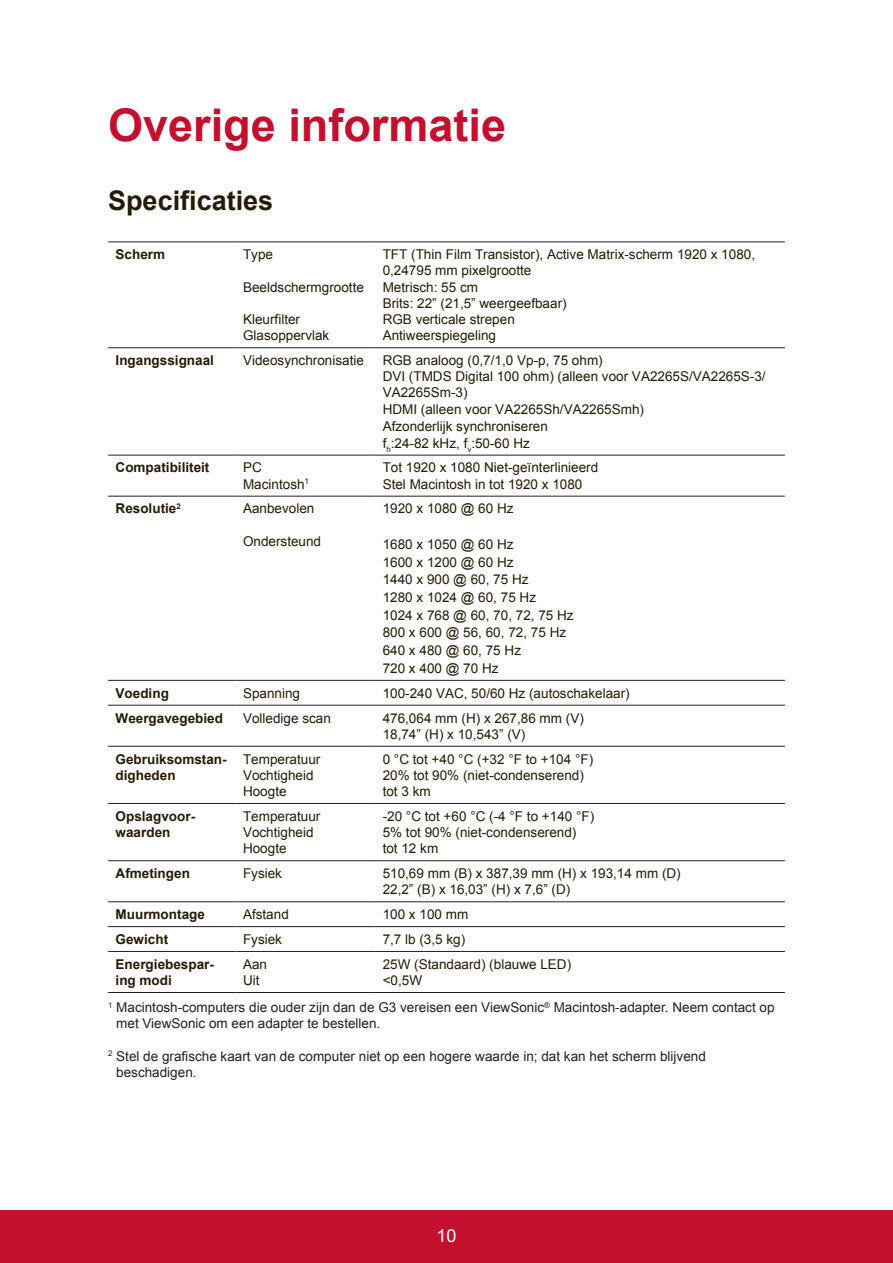
<style>
.page{position:relative;width:893px;height:1263px;background:#fff}
.page>*{position:absolute;margin:0;border:0;box-sizing:border-box;transform-origin:0 0}
.t1{font:700 45px "Arial";color:#c3102f}
.t2{font:700 27px "Arial";color:#251a05}
.t3{font:18px "Arial";color:#fff}
.t4{font:13.5px/16.2px "Arial";color:#251a05}
.t5{font:13.5px/16.2px "Arial";color:#231f20}
.t6{font:700 13.5px/16.2px "Arial";color:#251a05}
</style>
<div class="page">
<div style="left:0;top:1210px;width:892px;height:53px;background:#c3102f"></div>
<hr style="left:108px;top:347px;width:127px;height:1px;background:#231f20">
<hr style="left:235px;top:347px;width:140px;height:1px;background:#231f20">
<hr style="left:375px;top:347px;width:409px;height:1px;background:#231f20">
<hr style="left:108px;top:496px;width:127px;height:1px;background:#231f20">
<hr style="left:235px;top:496px;width:140px;height:1px;background:#231f20">
<hr style="left:375px;top:496px;width:409px;height:1px;background:#231f20">
<hr style="left:108px;top:680px;width:127px;height:1px;background:#231f20">
<hr style="left:235px;top:680px;width:140px;height:1px;background:#231f20">
<hr style="left:375px;top:680px;width:409px;height:1px;background:#231f20">
<hr style="left:108px;top:705px;width:127px;height:1px;background:#231f20">
<hr style="left:235px;top:705px;width:140px;height:1px;background:#231f20">
<hr style="left:375px;top:705px;width:409px;height:1px;background:#231f20">
<hr style="left:108px;top:746px;width:127px;height:1px;background:#231f20">
<hr style="left:235px;top:746px;width:140px;height:1px;background:#231f20">
<hr style="left:375px;top:746px;width:409px;height:1px;background:#231f20">
<hr style="left:108px;top:803px;width:127px;height:1px;background:#231f20">
<hr style="left:235px;top:803px;width:140px;height:1px;background:#231f20">
<hr style="left:375px;top:803px;width:409px;height:1px;background:#231f20">
<hr style="left:108px;top:860px;width:127px;height:1px;background:#231f20">
<hr style="left:235px;top:860px;width:140px;height:1px;background:#231f20">
<hr style="left:375px;top:860px;width:409px;height:1px;background:#231f20">
<hr style="left:108px;top:455px;width:127px;height:1px;background:#231f20">
<hr style="left:108px;top:901px;width:127px;height:1px;background:#231f20">
<hr style="left:235px;top:901px;width:140px;height:1px;background:#231f20">
<hr style="left:375px;top:901px;width:409px;height:1px;background:#231f20">
<hr style="left:108px;top:926px;width:127px;height:1px;background:#231f20">
<hr style="left:235px;top:926px;width:140px;height:1px;background:#231f20">
<hr style="left:375px;top:926px;width:409px;height:1px;background:#231f20">
<hr style="left:235px;top:455px;width:140px;height:1px;background:#231f20">
<hr style="left:108px;top:951px;width:127px;height:1px;background:#231f20">
<hr style="left:235px;top:951px;width:140px;height:1px;background:#231f20">
<hr style="left:375px;top:951px;width:409px;height:1px;background:#231f20">
<hr style="left:375px;top:455px;width:409px;height:1px;background:#231f20">
<hr style="left:108px;top:241px;width:127px;height:1px;background:#231f20">
<hr style="left:235px;top:241px;width:140px;height:1px;background:#231f20">
<hr style="left:375px;top:241px;width:409px;height:1px;background:#231f20">
<hr style="left:108px;top:992px;width:127px;height:1px;background:#231f20">
<hr style="left:235px;top:992px;width:140px;height:1px;background:#231f20">
<hr style="left:375px;top:992px;width:409px;height:1px;background:#231f20">
<h1 class="t1" style="left:108px;top:95px;width:399px">Overige informatie</h1>
<h2 class="t2" style="left:108px;top:182px;width:167px">Specificaties</h2>
<p class="t6" style="left:116px;top:247px;width:51px">Scherm</p>
<p class="t4" style="left:243px;top:246px;width:32px">Type</p>
<p class="t4" style="left:243px;top:279px;width:122px">Beeldschermgrootte</p>
<p class="t4" style="left:243px;top:311px;width:88px">Kleurfilter<br>Glasoppervlak</p>
<p class="t4" style="left:382px;top:246px;width:374px">TFT (Thin Film Transistor), Active Matrix-scherm 1920 x 1080,<br>0,24795 mm pixelgrootte<br>Metrisch: 55 cm<br>Brits: 22” (21,5” weergeefbaar)<br>RGB verticale strepen<br>Antiweerspiegeling</p>
<p class="t6" style="left:116px;top:353px;width:100px">Ingangssignaal</p>
<p class="t4" style="left:243px;top:352px;width:122px">Videosynchronisatie</p>
<p class="t4" style="left:382px;top:352px;width:384px">RGB analoog (0,7/1,0 Vp-p, 75 ohm)<br>DVI (TMDS Digital 100 ohm) (alleen voor VA2265S/VA2265S-3/ VA2265Sm-3)<br>HDMI (alleen voor VA2265Sh/VA2265Smh)</p>
<p class="t4" style="left:382px;top:419px;width:167px">Afzonderlijk synchroniseren f<sub>h</sub>:24-82 kHz, f<sub>v</sub>:50-60 Hz</p>
<p class="t6" style="left:116px;top:460px;width:95px">Compatibiliteit</p>
<p class="t4" style="left:243px;top:460px;width:67px">PC<br>Macintosh<sup>1</sup></p>
<p class="t4" style="left:382px;top:460px;width:217px">Tot 1920 x 1080 Niet-geïnterlinieerd<br>Stel Macintosh in tot 1920 x 1080</p>
<p class="t6" style="left:115px;top:501px;width:67px">Resolutie<sup>2</sup></p>
<p class="t4" style="left:243px;top:501px;width:73px">Aanbevolen</p>
<p class="t4" style="left:243px;top:533px;width:80px">Ondersteund</p>
<p class="t4" style="left:382px;top:501px;width:132px">1920 x 1080 @ 60 Hz</p>
<p class="t4" style="left:382px;top:535px;width:192px;line-height:17.7px">1680 x 1050 @ 60 Hz<br>1600 x 1200 @ 60 Hz<br>1440 x 900 @ 60, 75 Hz<br>1280 x 1024 @ 60, 75 Hz<br>1024 x 768 @ 60, 70, 72, 75 Hz<br>800 x 600 @ 56, 60, 72, 75 Hz<br>640 x 480 @ 60, 75 Hz<br>720 x 400 @ 70 Hz</p>
<p class="t6" style="left:115px;top:685px;width:55px">Voeding</p>
<p class="t4" style="left:243px;top:685px;width:59px">Spanning</p>
<p class="t4" style="left:382px;top:685px;width:248px">100-240 VAC, 50/60 Hz (autoschakelaar)</p>
<p class="t6" style="left:115px;top:710px;width:109px">Weergavegebied</p>
<p class="t4" style="left:243px;top:710px;width:89px">Volledige scan</p>
<p class="t4" style="left:382px;top:710px;width:203px">476,064 mm (H) x 267,86 mm (V)<br>18,74” (H) x 10,543” (V)</p>
<p class="t6" style="left:115px;top:751px;width:113px">Gebruiksomstan&shy;digheden</p>
<p class="t4" style="left:243px;top:751px;width:79px">Temperatuur<br>Vochtigheid<br>Hoogte</p>
<p class="t4" style="left:382px;top:751px;width:212px">0 °C tot +40 °C (+32 °F to +104 °F)<br>20% tot 90% (niet-condenserend) tot 3 km</p>
<p class="t6" style="left:115px;top:808px;width:81px">Opslagvoor&shy;waarden</p>
<p class="t4" style="left:243px;top:808px;width:79px">Temperatuur<br>Vochtigheid<br>Hoogte</p>
<p class="t4" style="left:382px;top:808px;width:213px">-20 °C tot +60 °C (-4 °F to +140 °F)<br>5% tot 90% (niet-condenserend) tot 12 km</p>
<p class="t6" style="left:115px;top:865px;width:76px">Afmetingen</p>
<p class="t4" style="left:243px;top:865px;width:41px">Fysiek</p>
<p class="t4" style="left:382px;top:865px;width:299px">510,69 mm (B) x 387,39 mm (H) x 193,14 mm (D)<br>22,2” (B) x 16,03” (H) x 7,6” (D)</p>
<p class="t6" style="left:115px;top:906px;width:91px">Muurmontage</p>
<p class="t4" style="left:243px;top:906px;width:47px">Afstand</p>
<p class="t4" style="left:382px;top:906px;width:87px">100 x 100 mm</p>
<p class="t6" style="left:115px;top:931px;width:54px">Gewicht</p>
<p class="t4" style="left:243px;top:931px;width:41px">Fysiek</p>
<p class="t4" style="left:382px;top:931px;width:84px">7,7 lb (3,5 kg)</p>
<p class="t6" style="left:115px;top:956px;width:100px">Energiebespar&shy;ing modi</p>
<p class="t4" style="left:243px;top:956px;width:26px">Aan<br>Uit</p>
<p class="t4" style="left:382px;top:956px;width:190px">25W (Standaard) (blauwe LED) &lt;0,5W</p>
<p class="t5" style="left:116px;top:999px;width:659px;text-indent:-8px"><sup>1</sup> Macintosh-computers die ouder zijn dan de G3 vereisen een ViewSonic<sup>®</sup> Macintosh-adapter. Neem contact op met ViewSonic om een adapter te bestellen.</p>
<p class="t5" style="left:116px;top:1048px;width:591px;text-indent:-8px"><sup>2</sup> Stel de grafische kaart van de computer niet op een hogere waarde in; dat kan het scherm blijvend beschadigen.</p>
<h3 class="t3" style="left:436px;top:1223px;width:22px">10</h3>
</div>
